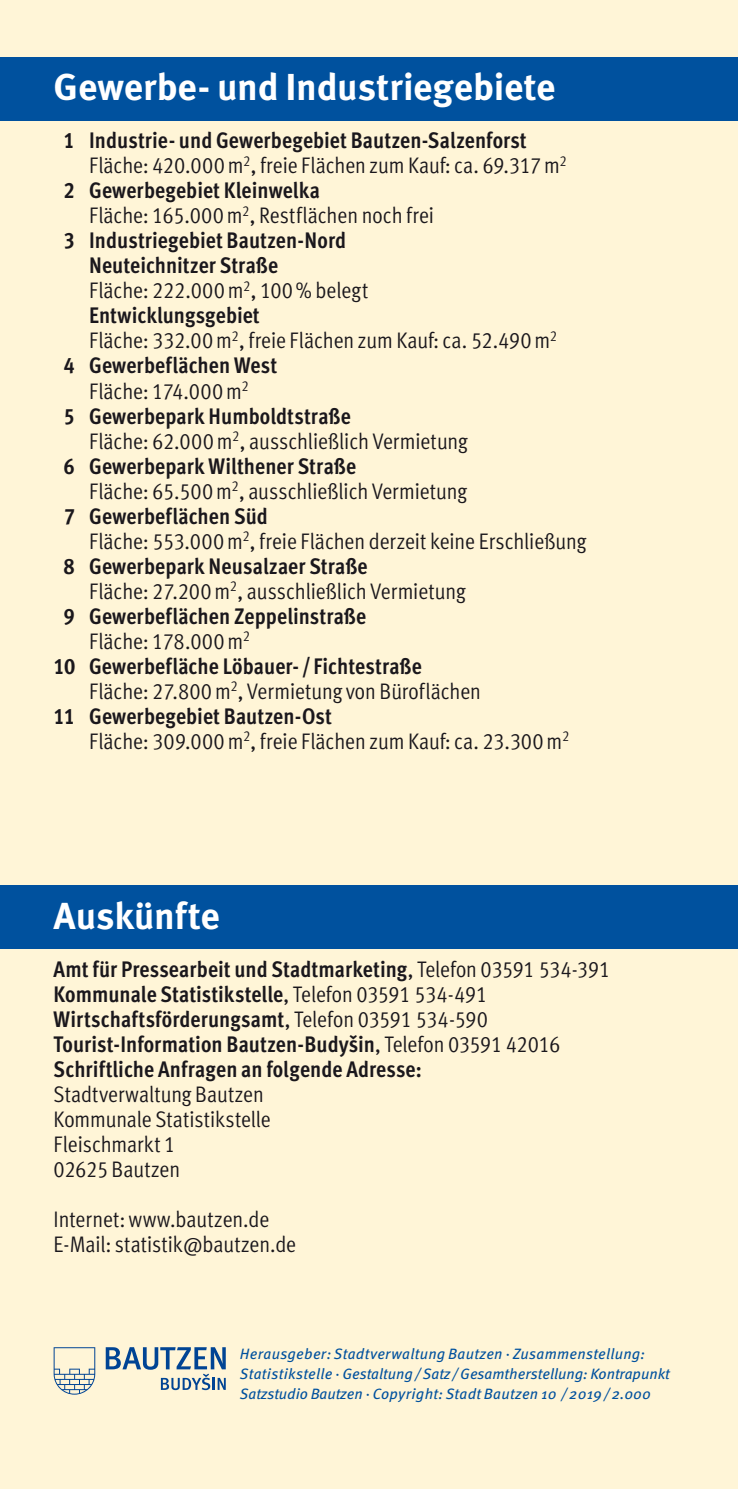
<style>
.page{position:relative;width:738px;height:1489px;background:#fff}
.page>*{position:absolute;margin:0;border:0;box-sizing:border-box;transform-origin:0 0}
.t1{font:700 37.5px "Meta Pro";letter-spacing:-.005em;color:#fff}
.t2{font:22.5px/25px "Meta Cond Bold LF";letter-spacing:.005em;color:#1a171c}
.t3{font:22.5px/25px "Meta Cond Normal LF";color:#1a171c}
.t4{font:italic 15px/20px "Meta Pro";letter-spacing:.01em;color:#00519e}
.s1{font-family:"Meta Cond Normal LF"}
</style>
<div class="page">
<div style="left:0;top:0;width:737px;height:1488px;background:#fff5d7"></div>
<div style="left:0;top:57px;width:737px;height:63px;background:#00519e"></div>
<div style="left:0;top:885px;width:737px;height:63px;background:#00519e"></div>
<svg style="left:106px;top:1347px;width:119px;height:42px"></svg>
<svg style="left:54px;top:1347px;width:41px;height:47px"></svg>
<h1 class="t1" style="left:54px;top:63px;width:503px">Gewerbe- und Industriegebiete</h1>
<p class="t2" style="left:64px;top:128px;width:464px">1 Industrie- und Gewerbegebiet Bautzen-Salzenforst</p>
<p class="t3" style="left:89px;top:153px;width:478px">Fläche: 420.000 m<sup>2</sup>, freie Flächen zum Kauf: ca. 69.317 m<sup>2</sup></p>
<p class="t2" style="left:64px;top:178px;width:257px">2 Gewerbegebiet Kleinwelka</p>
<p class="t3" style="left:89px;top:203px;width:346px">Fläche: 165.000 m<sup>2</sup>, Restflächen noch frei</p>
<p class="t2" style="left:89px;top:228px;width:258px;text-indent:-25px">3 Industriegebiet Bautzen-Nord<br>Neuteichnitzer Straße</p>
<p class="t3" style="left:89px;top:278px;width:280px">Fläche: 222.000 m<sup>2</sup>, 100 % belegt</p>
<p class="t2" style="left:89px;top:303px;width:172px">Entwicklungsgebiet</p>
<p class="t3" style="left:89px;top:328px;width:469px">Fläche: 332.00 m<sup>2</sup>, freie Flächen zum Kauf: ca. 52.490 m<sup>2</sup></p>
<p class="t2" style="left:64px;top:353px;width:215px">4 Gewerbeflächen West</p>
<p class="t3" style="left:89px;top:378px;width:161px">Fläche: 174.000 m<sup>2</sup></p>
<p class="t2" style="left:64px;top:403px;width:288px">5 Gewerbepark Humboldtstraße</p>
<p class="t3" style="left:89px;top:428px;width:380px">Fläche: 62.000 m<sup>2</sup>, ausschließlich Vermietung</p>
<p class="t2" style="left:64px;top:453px;width:294px">6 Gewerbepark Wilthener Straße</p>
<p class="t3" style="left:89px;top:478px;width:379px">Fläche: 65.500 m<sup>2</sup>, ausschließlich Vermietung</p>
<p class="t2" style="left:64px;top:503px;width:205px">7 Gewerbeflächen Süd</p>
<p class="t3" style="left:89px;top:528px;width:498px">Fläche: 553.000 m<sup>2</sup>, freie Flächen derzeit keine Erschließung</p>
<p class="t2" style="left:64px;top:553px;width:305px">8 Gewerbepark Neusalzaer Straße</p>
<p class="t3" style="left:89px;top:578px;width:378px">Fläche: 27.200 m<sup>2</sup>, ausschließlich Vermietung</p>
<p class="t2" style="left:64px;top:603px;width:304px">9 Gewerbeflächen Zeppelinstraße</p>
<p class="t3" style="left:89px;top:628px;width:162px">Fläche: 178.000 m<sup>2</sup></p>
<p class="t2" style="left:54px;top:653px;width:369px">10 Gewerbefläche Löbauer- / Fichtestraße</p>
<p class="t3" style="left:89px;top:678px;width:393px">Fläche: 27.800 m<sup>2</sup>, Vermietung von Büroflächen</p>
<p class="t2" style="left:54px;top:703px;width:279px">11 Gewerbegebiet Bautzen-Ost</p>
<p class="t3" style="left:89px;top:728px;width:481px">Fläche: 309.000 m<sup>2</sup>, freie Flächen zum Kauf: ca. 23.300 m<sup>2</sup></p>
<h1 class="t1" style="left:54px;top:891px;width:167px">Auskünfte</h1>
<p class="t2" style="left:54px;top:956px;width:557px">Amt für Pressearbeit und Stadtmarketing<span class="s1">, Telefon 03591 534-391<br></span>Kommunale Statistikstelle<span class="s1">, Telefon 03591 534-491<br></span>Wirtschaftsförderungsamt<span class="s1">, Telefon 03591 534-590<br></span>Tourist-Information Bautzen-Budyšin<span class="s1">, Telefon 03591 42016<br></span>Schriftliche Anfragen an folgende Adresse:</p>
<p class="t3" style="left:54px;top:1081px;width:218px">Stadtverwaltung Bautzen<br>Kommunale Statistikstelle<br>Fleischmarkt 1<br>02625 Bautzen</p>
<p class="t3" style="left:54px;top:1206px;width:244px">Internet: www.bautzen.de<br>E-Mail: statistik@bautzen.de</p>
<p class="t4" style="left:240px;top:1343px;width:431px">Herausgeber: Stadtverwaltung Bautzen · Zusammenstellung:<br>Statistikstelle · Gestaltung / Satz / Gesamtherstellung: Kontrapunkt<br>Satzstudio Bautzen · Copyright: Stadt Bautzen 10 / 2019 / 2.000</p>
</div>
